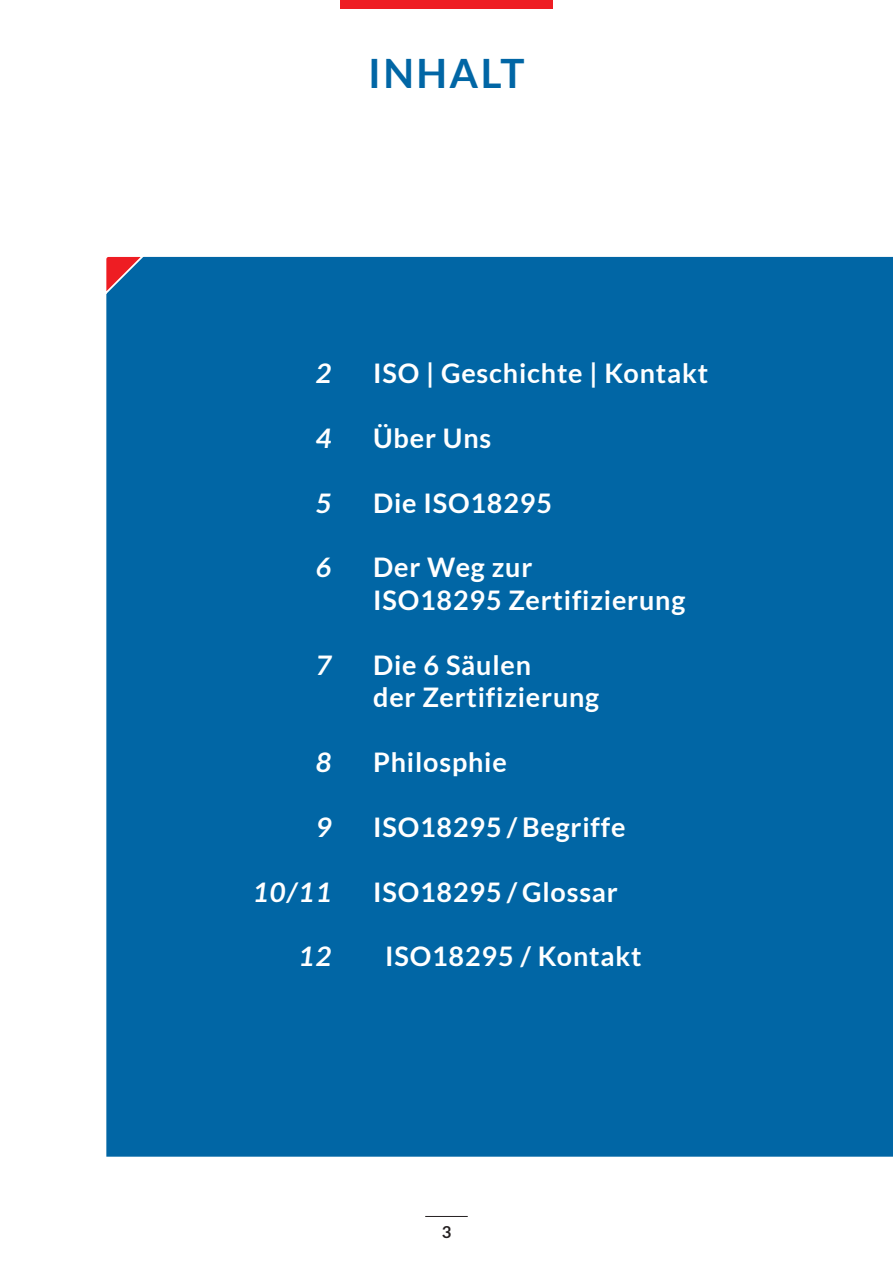
<style>
.page{position:relative;width:893px;height:1263px;background:#fff}
.page>*{position:absolute;margin:0;border:0;box-sizing:border-box;transform-origin:0 0}
.headline{font:700 40.5px "Lato";letter-spacing:.06em;color:#0166a5}
.headline-2{font:700 27px/32.4px "Lato";letter-spacing:.03em;color:#fff}
.headline-3{font:italic 700 27px "Lato";color:#fff}
.t1{font:700 16.5px "Lato";color:#231f20}
</style>
<div class="page">
<hr style="left:425px;top:1216px;width:43px;height:1px;background:#231f20">
<div style="left:340px;top:0;width:213px;height:9px;background:#ee1d23"></div>
<div style="left:106px;top:257px;width:787px;height:900px;background:#0166a5"></div>
<svg style="left:106px;top:256px;width:41px;height:40px;background:#6c597e"></svg>
<p class="headline" style="left:368px;top:50px;width:158px">INHALT</p>
<p class="headline-3" style="left:316px;top:358px;width:17px">2</p>
<p class="headline-3" style="left:316px;top:422px;width:17px">4</p>
<p class="headline-3" style="left:316px;top:487px;width:17px">5</p>
<p class="headline-3" style="left:316px;top:552px;width:17px">6</p>
<p class="headline-3" style="left:316px;top:649px;width:17px">7</p>
<p class="headline-3" style="left:316px;top:746px;width:17px">8</p>
<p class="headline-3" style="left:316px;top:811px;width:17px">9</p>
<p class="headline-3" style="left:253px;top:876px;width:80px">10/11</p>
<p class="headline-3" style="left:299px;top:941px;width:34px">12</p>
<p class="headline-2" style="left:373px;top:357px;width:337px">ISO | Geschichte | Kontakt</p>
<p class="headline-2" style="left:373px;top:421px;width:120px">Über Uns</p>
<p class="headline-2" style="left:373px;top:486px;width:180px">Die ISO18295</p>
<p class="headline-2" style="left:373px;top:551px;width:314px">Der Weg zur<br>ISO18295 Zertifizierung</p>
<p class="headline-2" style="left:373px;top:648px;width:159px">Die 6 Säulen</p>
<p class="headline-2" style="left:373px;top:681px;width:228px">der Zertifizierung</p>
<p class="headline-2" style="left:373px;top:745px;width:135px">Philosphie</p>
<p class="headline-2" style="left:373px;top:810px;width:254px">ISO18295 / Begriffe</p>
<p class="headline-2" style="left:373px;top:875px;width:246px">ISO18295 / Glossar</p>
<p class="headline-2" style="left:385px;top:940px;width:258px">ISO18295 / Kontakt</p>
<p class="t1" style="left:442px;top:1222px;width:11px">3</p>
</div>
